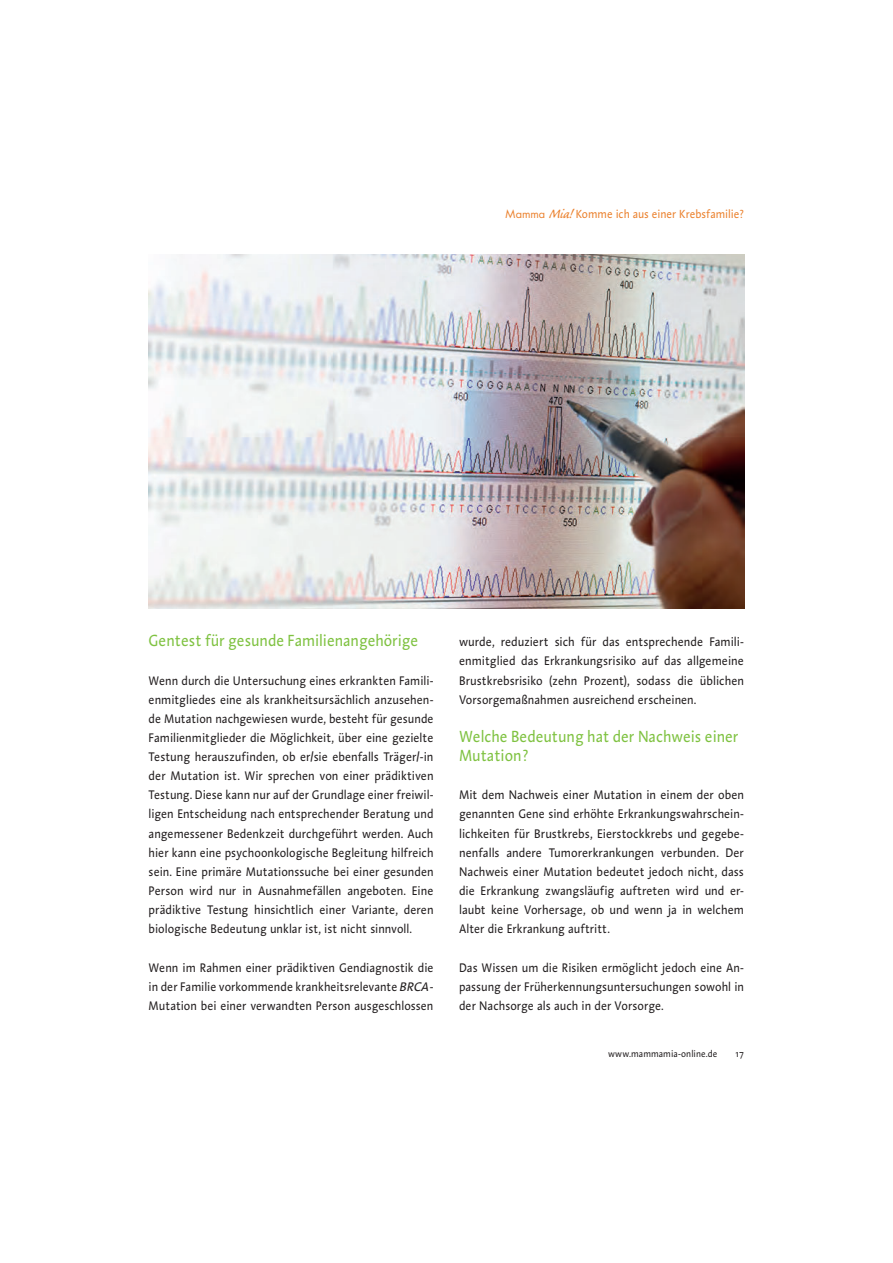
<style>
.page{position:relative;width:893px;height:1263px;background:#fff}
.page>*{position:absolute;margin:0;border:0;box-sizing:border-box;transform-origin:0 0}
.t1{font:16.5px/19.2px "Aroma LT";letter-spacing:-.005em;color:#7fc241;scale:.9 1}
.t2{font:12.75px/19.2px "Aroma LT";letter-spacing:-.005em;color:#231f20;text-align:justify;scale:.9 1}
.t3{font:12.75px/19.2px "Aroma LT";letter-spacing:-.005em;color:#231f20;text-align:justify;scale:.91 1}
.t4{font:12px "Aroma LT";letter-spacing:-.005em;color:#eb822f;scale:.9 1}
.t5{font:9.75px "Aroma LT";letter-spacing:.005em;color:#231f20;scale:.9 1}
.s1{font-family:"Futura LT Pro";font-size:11.1px}
.s2{font-family:"Caliban";font-style:italic;font-size:17.55px}
.s3{font-style:italic}
</style>
<div class="page">
<img style="left:149px;top:255px;width:595px;height:353px">
<p class="t4" style="left:506px;top:209px;width:266px"><span class="s1">Mamma</span> <span class="s2">Mia!</span> Komme ich aus einer Krebsfamilie?</p>
<p class="t1" style="left:149px;top:633px;width:301px">Gentest für gesunde Familienangehörige</p>
<p class="t2" style="left:149px;top:672px;width:318px">Wenn durch die Untersuchung eines erkrankten Famili&shy;enmitgliedes eine als krankheitsursächlich anzusehen - de Mutation nachgewiesen wurde, besteht für gesunde Familienmitglieder die Möglichkeit, über eine gezielte Testung herauszufinden, ob er/sie ebenfalls Träger/-in der Mutation ist. Wir sprechen von einer prädiktiven Testung. Diese kann nur auf der Grundlage einer freiwil&shy;ligen Entscheidung nach entsprechender Beratung und angemessener Bedenkzeit durchgeführt werden. Auch hier kann eine psychoonkologische Begleitung hilfreich sein. Eine primäre Mutationssuche bei einer gesunden Person wird nur in Ausnahmefällen angeboten. Eine prädiktive Testung hinsichtlich einer Variante, deren biologische Bedeutung unklar ist, ist nicht sinnvoll.</p>
<p class="t3" style="left:149px;top:959px;width:315px">Wenn im Rahmen einer prädiktiven Gendiagnostik die in der Familie vorkommende krankheitsrelevante <span class="s3">BRCA</span>-Mutation bei einer verwandten Person ausgeschlossen</p>
<p class="t3" style="left:459px;top:634px;width:315px">wurde, reduziert sich für das entsprechende Famili&shy;enmitglied das Erkrankungsrisiko auf das allgemeine Brustkrebsrisiko (zehn Prozent), sodass die üblichen Vorsorgemaßnahmen ausreichend erscheinen.</p>
<p class="t1" style="left:459px;top:728px;width:312px">Welche Bedeutung hat der Nachweis einer<br>Mutation?</p>
<p class="t3" style="left:459px;top:787px;width:315px">Mit dem Nachweis einer Mutation in einem der oben genannten Gene sind erhöhte Erkrankungswahrschein&shy;lichkeiten für Brustkrebs, Eierstockkrebs und gegebe&shy;nenfalls andere Tumorerkrankungen verbunden. Der Nachweis einer Mutation bedeutet jedoch nicht, dass die Erkrankung zwangsläufig auftreten wird und er&shy;laubt keine Vorhersage, ob und wenn ja in welchem Alter die Erkrankung auftritt.</p>
<p class="t2" style="left:459px;top:959px;width:318px">Das Wissen um die Risiken ermöglicht jedoch eine An&shy;passung der Früherkennungsuntersuchungen sowohl in der Nachsorge als auch in der Vorsorge.</p>
<p class="t5" style="left:608px;top:1050px;width:123px">www.mammamia-online.de</p>
<p class="t5" style="left:735px;top:1050px;width:12px">17</p>
</div>
